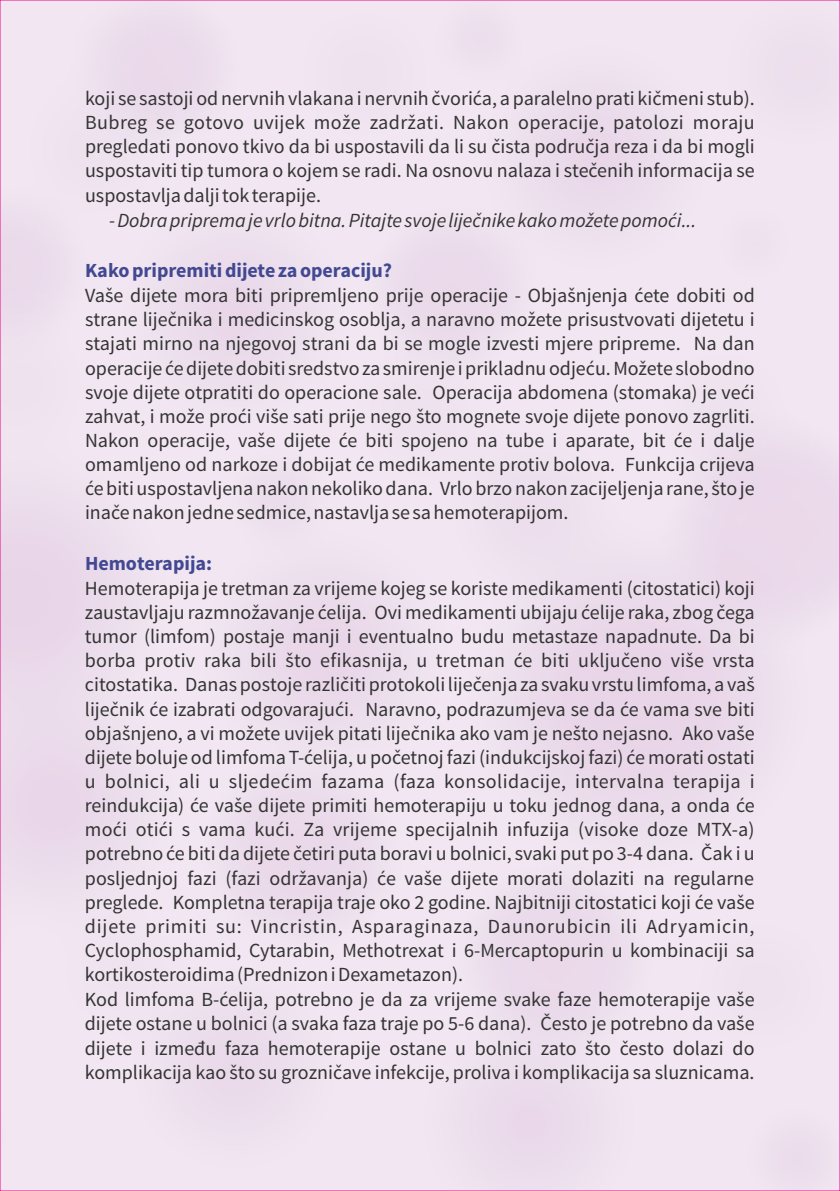
<style>
.page{position:relative;width:840px;height:1191px;background:#fff}
.page>*{position:absolute;margin:0;border:0;box-sizing:border-box;transform-origin:0 0}
.t1{font:20px/24.2px "Source Sans Pro";color:#343434;text-align:justify}
.t2{font:italic 20px "Source Sans Pro";color:#343434}
.t3{font:700 20px "Source Sans Pro";color:#424992}
</style>
<div class="page">
<p class="t1" style="left:85px;top:88px;width:671px">koji se sastoji od nervnih vlakana i nervnih čvorića, a paralelno prati kičmeni stub).<br>Bubreg se gotovo uvijek može zadržati. Nakon operacije, patolozi moraju pregledati ponovo tkivo da bi uspostavili da li su čista područja reza i da bi mogli uspostaviti tip tumora o kojem se radi. Na osnovu nalaza i stečenih informacija se uspostavlja dalji tok terapije.</p>
<p class="t2" style="left:109px;top:212px;width:588px">- Dobra priprema je vrlo bitna.Pitajte svoje liječnike kako možete pomoći...</p>
<p class="t3" style="left:85px;top:262px;width:308px">Kako pripremiti dijete za operaciju?</p>
<p class="t1" style="left:85px;top:285px;width:671px">Vaše dijete mora biti pripremljeno prije operacije - Objašnjenja ćete dobiti od strane liječnika i medicinskog osoblja, a naravno možete prisustvovati dijetetu i stajati mirno na njegovoj strani da bi se mogle izvesti mjere pripreme. Na dan operacije će dijete dobiti sredstvo za smirenje i prikladnu odjeću.Možete slobodno svoje dijete otpratiti do operacione sale. Operacija abdomena (stomaka) je veći zahvat, i može proći više sati prije nego što mognete svoje dijete ponovo zagrliti.<br>Nakon operacije, vaše dijete će biti spojeno na tube i aparate, bit će i dalje omamljeno od narkoze i dobijat će medikamente protiv bolova. Funkcija crijeva će biti uspostavljena nakon nekoliko dana. Vrlo brzo nakon zacijeljenja rane, što je inače nakon jedne sedmice, nastavlja se sa hemoterapijom.</p>
<p class="t3" style="left:85px;top:555px;width:129px">Hemoterapija:</p>
<p class="t1" style="left:85px;top:578px;width:671px;text-align:left">Hemoterapija je tretman za vrijeme kojeg se koriste medikamenti (citostatici) koji zaustavljaju razmnožavanje ćelija. Ovi medikamenti ubijaju ćelije raka, zbog čega tumor (limfom) postaje manji i eventualno budu metastaze napadnute. Da bi borba protiv raka bili što efikasnija, u tretman će biti uključeno više vrsta citostatika. Danas postoje različiti protokoli liječenja za svaku vrstu limfoma, a vaš liječnik će izabrati odgovarajući. Naravno, podrazumjeva se da će vama sve biti objašnjeno, a vi možete uvijek pitati liječnika ako vam je nešto nejasno. Ako vaše dijete boluje od limfoma T-ćelija, u početnoj fazi (indukcijskoj fazi) će morati ostati u bolnici, ali u sljedećim fazama (faza konsolidacije, intervalna terapija i reindukcija) će vaše dijete primiti hemoterapiju u toku jednog dana, a onda će moći otići s vama kući. Za vrijeme specijalnih infuzija (visoke doze MTX-a) potrebno će biti da dijete četiri puta boravi u bolnici, svaki put po 3-4 dana. Čak i u posljednjoj fazi (fazi održavanja) će vaše dijete morati dolaziti na regularne preglede. Kompletna terapija traje oko 2 godine. Najbitniji citostatici koji će vaše dijete primiti su: Vincristin, Asparaginaza, Daunorubicin ili Adryamicin, Cyclophosphamid, Cytarabin, Methotrexat i 6-Mercaptopurin u kombinaciji sa kortikosteroidima (Prednizon i Dexametazon).<br>Kod limfoma B-ćelija, potrebno je da za vrijeme svake faze hemoterapije vaše dijete ostane u bolnici (a svaka faza traje po 5-6 dana). Često je potrebno da vaše dijete i između faza hemoterapije ostane u bolnici zato što često dolazi do komplikacija kao što su grozničave infekcije, proliva i komplikacija sa sluznicama.</p>
</div>
